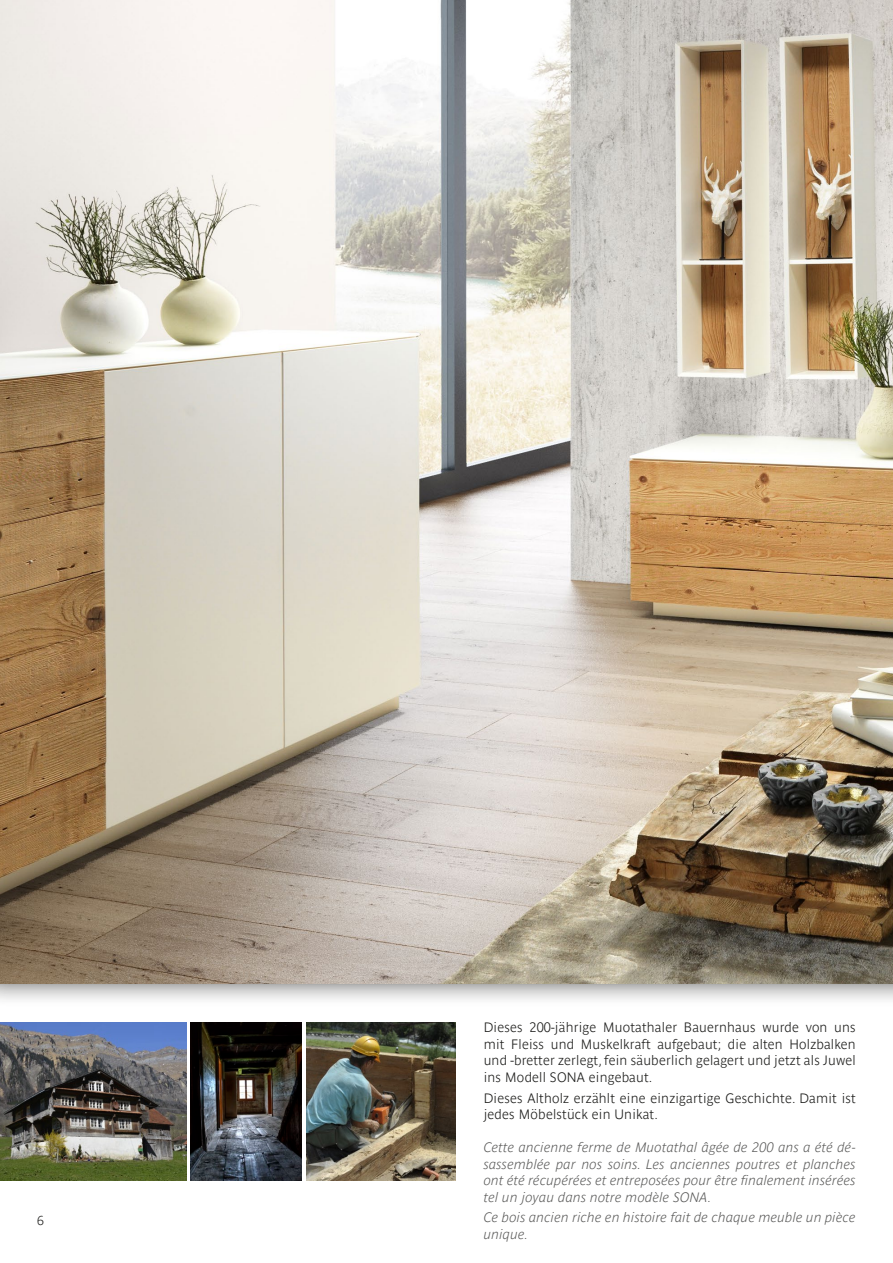
<style>
.page{position:relative;width:893px;height:1263px;background:#fff}
.page>*{position:absolute;margin:0;border:0;box-sizing:border-box;transform-origin:0 0}
.grundtext{font:700 13.5px/16.5px "Parisine Std Clair";letter-spacing:.015em;color:#1d1d1b;text-align:justify}
.grundtext-2{font:italic 700 13.5px/16.5px "Parisine Std Clair";letter-spacing:.015em;color:#575756;text-align:justify}
.t1{font:700 12.75px "Parisine Std Clair";color:#1d1d1b}
</style>
<div class="page">
<img style="left:0;top:1023px;width:186px;height:157px">
<img style="left:190px;top:1023px;width:112px;height:157px">
<img style="left:306px;top:1023px;width:149px;height:157px">
<div style="left:0;top:0;width:893px;height:1007px;background:#1d1d1b;opacity:.75"></div>
<img style="left:0;top:0;width:893px;height:983px">
<p class="t1" style="left:37px;top:1213px;width:8px">6</p>
<p class="grundtext" style="left:484px;top:1019px;width:374px">Dieses 200-jährige Muotathaler Bauernhaus wurde von uns mit Fleiss und Muskelkraft aufgebaut; die alten Holzbalken und -bretter zerlegt, fein säuberlich gelagert und jetzt als Juwel ins Modell SONA eingebaut.</p>
<p class="grundtext" style="left:484px;top:1089px;width:374px">Dieses Altholz erzählt eine einzigartige Geschichte. Damit ist jedes Möbelstück ein Unikat.</p>
<p class="grundtext-2" style="left:484px;top:1139px;width:374px">Cette ancienne ferme de Muotathal âgée de 200 ans a été dé&shy;sassemblée par nos soins. Les anciennes poutres et planches ont été récupérées et entreposées pour être finalement insérées tel un joyau dans notre modèle SONA.</p>
<p class="grundtext-2" style="left:484px;top:1209px;width:374px">Ce bois ancien riche en histoire fait de chaque meuble un pièce unique.</p>
</div>
